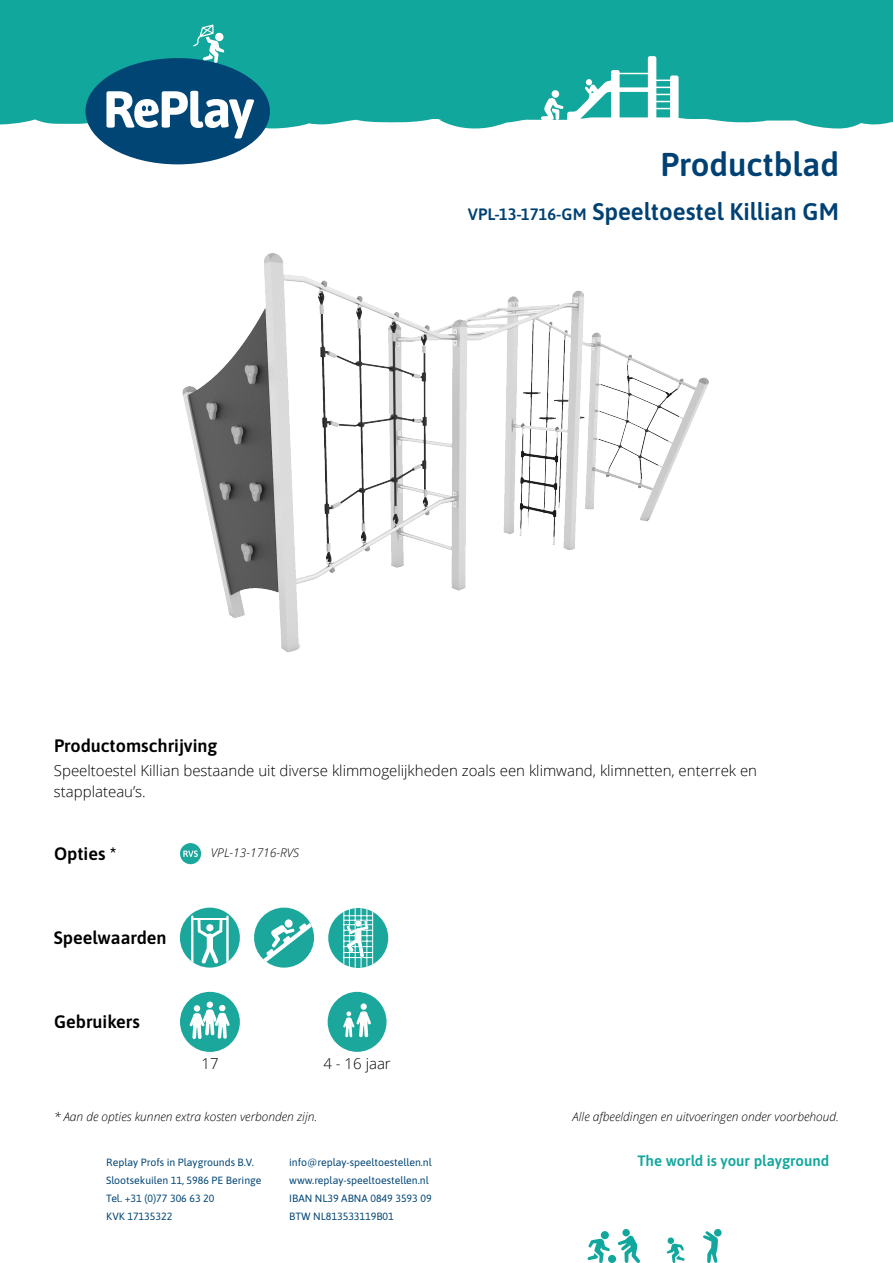
<style>
.page{position:relative;width:893px;height:1263px;background:#fff}
.page>*{position:absolute;margin:0;border:0;box-sizing:border-box;transform-origin:0 0}
.t1{font:33px "Asap";color:#004173}
.t2{font:24px "Asap";color:#004173}
.t3{font:18px "Asap";color:#000}
.t4{font:300 15px/21px "Open Sans";color:#000}
.t5{font:15px "Asap";color:#12a79d}
.t6{font:italic 300 12px "Open Sans";color:#000}
.t7{font:10.5px/18px "Asap";color:#014575}
.s1{font-size:16.5px}
</style>
<div class="page">
<div style="left:0;top:0;width:893px;height:129px;background:#12a79d"></div>
<svg style="left:703px;top:1229px;width:18px;height:34px"></svg>
<div style="left:608px;top:1255px;width:8px;height:8px;background:#12a79d;border-radius:50%"></div>
<div style="left:601px;top:1231px;width:8px;height:8px;background:#12a79d;border-radius:50%"></div>
<svg style="left:587px;top:1238px;width:23px;height:25px"></svg>
<div style="left:668px;top:1237px;width:6px;height:7px;background:#12a79d;border-radius:50%"></div>
<svg style="left:667px;top:1243px;width:18px;height:20px"></svg>
<svg style="left:618px;top:1235px;width:22px;height:28px"></svg>
<div style="left:622px;top:1229px;width:8px;height:7px;background:#12a79d;border-radius:50%"></div>
<svg style="left:85px;top:24px;width:185px;height:140px"></svg>
<hr style="left:615px;top:73px;width:35px;height:1px;background:#fff">
<div style="left:615px;top:87px;width:35px;height:5px;background:#fff"></div>
<svg style="left:648px;top:56px;width:31px;height:64px"></svg>
<svg style="left:541px;top:70px;width:79px;height:50px"></svg>
<div style="left:552px;top:90px;width:7px;height:8px;background:#fff;border-radius:50%"></div>
<div style="left:180px;top:992px;width:60px;height:60px;background:#1ca79d;border-radius:50%"></div>
<div style="left:206px;top:1001px;width:7px;height:7px;background:#74c9c3;border-radius:50%"></div>
<div style="left:207px;top:1001px;width:6px;height:7px;background:#fff;border-radius:50%"></div>
<svg style="left:189px;top:1005px;width:41px;height:34px"></svg>
<div style="left:328px;top:992px;width:59px;height:60px;background:#1ca79d;border-radius:50%"></div>
<div style="left:361px;top:1003px;width:6px;height:7px;background:#fff;border-radius:50%"></div>
<svg style="left:343px;top:1011px;width:28px;height:27px"></svg>
<img style="left:182px;top:253px;width:527px;height:399px">
<div style="left:180px;top:843px;width:21px;height:21px;background:#1ca79d;border-radius:50%"></div>
<svg style="left:183px;top:850px;width:15px;height:7px"></svg>
<div style="left:180px;top:908px;width:60px;height:59px;background:#1ca79d;border-radius:50%"></div>
<svg style="left:191px;top:915px;width:38px;height:49px"></svg>
<div style="left:254px;top:908px;width:60px;height:59px;background:#1ca79d;border-radius:50%"></div>
<div style="left:285px;top:919px;width:8px;height:9px;background:#fff;border-radius:50%"></div>
<svg style="left:263px;top:923px;width:49px;height:39px"></svg>
<div style="left:328px;top:908px;width:60px;height:60px;background:#1ca79d;border-radius:50%"></div>
<hr style="left:361px;top:908px;width:1px;height:60px;background:#fff">
<hr style="left:366px;top:909px;width:1px;height:59px;background:#fff">
<hr style="left:355px;top:908px;width:1px;height:62px;background:#fff">
<hr style="left:349px;top:908px;width:1px;height:59px;background:#fff">
<hr style="left:343px;top:911px;width:1px;height:53px;background:#fff">
<svg style="left:344px;top:915px;width:28px;height:43px"></svg>
<hr style="left:372px;top:911px;width:1px;height:54px;background:#fff">
<h1 class="t1" style="left:660px;top:142px;width:180px">Productblad</h1>
<h3 class="t3" style="left:54px;top:733px;width:165px">Productomschrijving</h3>
<p class="t2" style="left:468px;top:195px;width:373px"><span class="s1">VPL-13-1716-GM</span> Speeltoestel Killian GM</p>
<p class="t4" style="left:54px;top:760px;width:705px">Speeltoestel Killian bestaande uit diverse klimmogelijkheden zoals een klimwand, klimnetten, enterrek en stapplateau’s.</p>
<h3 class="t3" style="left:54px;top:841px;width:64px">Opties *</h3>
<h3 class="t3" style="left:54px;top:925px;width:114px">Speelwaarden</h3>
<h3 class="t3" style="left:54px;top:1009px;width:87px">Gebruikers</h3>
<p class="t6" style="left:211px;top:844px;width:90px">VPL-13-1716-RVS</p>
<p class="t4" style="left:201px;top:1053px;width:19px">17</p>
<p class="t4" style="left:323px;top:1053px;width:69px">4 - 16 jaar</p>
<p class="t6" style="left:54px;top:1108px;width:265px">* Aan de opties kunnen extra kosten verbonden zijn.</p>
<p class="t6" style="left:573px;top:1108px;width:268px">Alle afbeeldingen en uitvoeringen onder voorbehoud.</p>
<p class="t7" style="left:106px;top:1153px;width:157px">Replay Profs in Playgrounds B.V.<br>Slootsekuilen 11, 5986 PE Beringe<br>Tel. +31 (0)77 306 63 20<br>KVK 17135322</p>
<p class="t7" style="left:289px;top:1153px;width:144px">info@replay-speeltoestellen.nl www.replay-speeltoestellen.nl<br>IBAN NL39 ABNA 0849 3593 09<br>BTW NL813533119B01</p>
<h3 class="t5" style="left:638px;top:1151px;width:193px">The world is your playground</h3>
</div>
